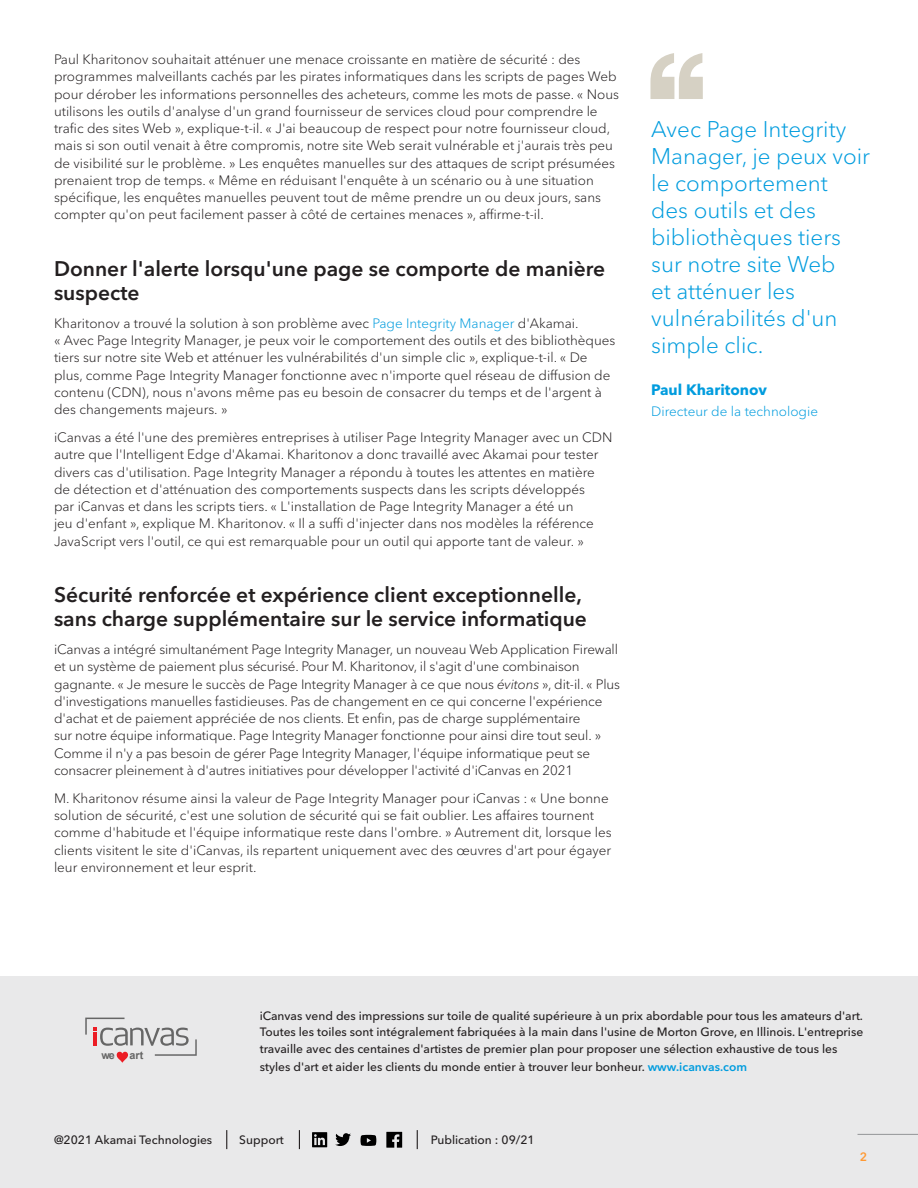
<style>
.page{position:relative;width:918px;height:1188px;background:#fff}
.page>*{position:absolute;margin:0;border:0;box-sizing:border-box;transform-origin:0 0}
.ACS_Sidebar_Quote{font:300 22.5px/27px "Avenir Next LT Pro";color:#009cde}
.ACS_Text_Subhead{font:600 21px/24px "Avenir Next LT Pro";color:#231f20}
.ACS_Sidebar_Quote_Na{font:700 15px "Avenir Next LT Pro";color:#009cde}
.ACS_Text_Main{font:300 13.5px/17.2px "Avenir Next LT Pro";color:#231f20}
.ACS_Sidebar_Quote_Ti{font:300 13.5px "Avenir Next LT Pro";color:#009cde}
.ACS_Legal_Text{font:500 12px/16.5px "Avenir Next LT Pro";color:#231f20;text-align:justify}
.t1{font:600 12px "Avenir Next LT Pro";color:#f93}
.t2{font:700 10.8px "Arial";color:#666}
.s1{color:#009cde}
.s2{font-style:italic}
.s3{font-weight:600;color:#009cde}
</style>
<div class="page">
<svg style="left:650px;top:53px;width:53px;height:46px"></svg>
<div style="left:0;top:976px;width:918px;height:212px;background:#e9e9ea"></div>
<hr style="left:858px;top:1134px;width:60px;height:1px;background:#939598">
<svg style="left:361px;top:1135px;width:15px;height:11px"></svg>
<svg style="left:335px;top:1133px;width:16px;height:13px"></svg>
<svg style="left:312px;top:1132px;width:15px;height:15px"></svg>
<svg style="left:386px;top:1132px;width:16px;height:16px"></svg>
<svg style="left:226px;top:1130px;width:1px;height:19px"></svg>
<svg style="left:299px;top:1130px;width:1px;height:19px"></svg>
<svg style="left:417px;top:1130px;width:1px;height:19px"></svg>
<svg style="left:85px;top:1018px;width:112px;height:45px"></svg>
<p class="ACS_Text_Main" style="left:54px;top:51px;width:567px">Paul Kharitonov souhaitait atténuer une menace croissante en matière de sécurité : des programmes malveillants cachés par les pirates informatiques dans les scripts de pages Web pour dérober les informations personnelles des acheteurs, comme les mots de passe. « Nous utilisons les outils d'analyse d'un grand fournisseur de services cloud pour comprendre le trafic des sites Web », explique-t-il. « J'ai beaucoup de respect pour notre fournisseur cloud, mais si son outil venait à être compromis, notre site Web serait vulnérable et j'aurais très peu de visibilité sur le problème. » Les enquêtes manuelles sur des attaques de script présumées prenaient trop de temps. « Même en réduisant l'enquête à un scénario ou à une situation spécifique, les enquêtes manuelles peuvent tout de même prendre un ou deux jours, sans compter qu'on peut facilement passer à côté de certaines menaces », affirme-t-il.</p>
<p class="ACS_Text_Subhead" style="left:54px;top:256px;width:553px">Donner l'alerte lorsqu'une page se comporte de manière suspecte</p>
<p class="ACS_Text_Main" style="left:54px;top:315px;width:563px">Kharitonov a trouvé la solution à son problème avec <span class="s1">Page Integrity Manager</span> d'Akamai.<br>« Avec Page Integrity Manager, je peux voir le comportement des outils et des bibliothèques tiers sur notre site Web et atténuer les vulnérabilités d'un simple clic », explique-t-il. « De plus, comme Page Integrity Manager fonctionne avec n'importe quel réseau de diffusion de contenu (CDN), nous n'avons même pas eu besoin de consacrer du temps et de l'argent à des changements majeurs. »</p>
<p class="ACS_Text_Main" style="left:54px;top:429px;width:560px">iCanvas a été l'une des premières entreprises à utiliser Page Integrity Manager avec un CDN autre que l'Intelligent Edge d'Akamai. Kharitonov a donc travaillé avec Akamai pour tester divers cas d'utilisation. Page Integrity Manager a répondu à toutes les attentes en matière de détection et d'atténuation des comportements suspects dans les scripts développés<br>par iCanvas et dans les scripts tiers. « L'installation de Page Integrity Manager a été un<br>jeu d'enfant », explique M. Kharitonov. « Il a suffi d'injecter dans nos modèles la référence JavaScript vers l'outil, ce qui est remarquable pour un outil qui apporte tant de valeur. »</p>
<p class="ACS_Text_Subhead" style="left:54px;top:583px;width:535px">Sécurité renforcée et expérience client exceptionnelle, sans charge supplémentaire sur le service informatique</p>
<p class="ACS_Text_Main" style="left:54px;top:641px;width:568px">iCanvas a intégré simultanément Page Integrity Manager, un nouveau Web Application Firewall et un système de paiement plus sécurisé. Pour M. Kharitonov, il s'agit d'une combinaison gagnante. « Je mesure le succès de Page Integrity Manager à ce que nous <span class="s2">évitons</span> », dit-il. « Plus d'investigations manuelles fastidieuses. Pas de changement en ce qui concerne l'expérience d'achat et de paiement appréciée de nos clients. Et enfin, pas de charge supplémentaire<br>sur notre équipe informatique. Page Integrity Manager fonctionne pour ainsi dire tout seul. » Comme il n'y a pas besoin de gérer Page Integrity Manager, l'équipe informatique peut se consacrer pleinement à d'autres initiatives pour développer l'activité d'iCanvas en 2021</p>
<p class="ACS_Text_Main" style="left:54px;top:790px;width:559px">M. Kharitonov résume ainsi la valeur de Page Integrity Manager pour iCanvas : « Une bonne solution de sécurité, c'est une solution de sécurité qui se fait oublier. Les affaires tournent comme d'habitude et l'équipe informatique reste dans l'ombre. » Autrement dit, lorsque les clients visitent le site d'iCanvas, ils repartent uniquement avec des œuvres d'art pour égayer leur environnement et leur esprit.</p>
<p class="ACS_Sidebar_Quote" style="left:651px;top:116px;width:220px">Avec Page Integrity<br>Manager, je peux voir le comportement des outils et des bibliothèques tiers sur notre site Web<br>et atténuer les vulnérabilités d'un simple clic.</p>
<p class="ACS_Sidebar_Quote_Na" style="left:651px;top:380px;width:117px">Paul Kharitonov</p>
<p class="ACS_Sidebar_Quote_Ti" style="left:651px;top:403px;width:168px">Directeur de la technologie</p>
<p class="t2" style="left:102px;top:1048px;width:15px">we</p>
<p class="t2" style="left:130px;top:1048px;width:15px">art</p>
<p class="ACS_Legal_Text" style="left:260px;top:1007px;width:605px">iCanvas vend des impressions sur toile de qualité supérieure à un prix abordable pour tous les amateurs d'art.<br>Toutes les toiles sont intégralement fabriquées à la main dans l'usine de Morton Grove, en Illinois. L'entreprise travaille avec des centaines d'artistes de premier plan pour proposer une sélection exhaustive de tous les</p>
<p class="ACS_Legal_Text" style="left:260px;top:1058px;width:489px">styles d'art et aider les clients du monde entier à trouver leur bonheur. <span class="s3">www.icanvas.com</span></p>
<p class="ACS_Legal_Text" style="left:54px;top:1131px;width:160px">@2021 Akamai Technologies</p>
<p class="ACS_Legal_Text" style="left:239px;top:1131px;width:46px">Support</p>
<p class="ACS_Legal_Text" style="left:431px;top:1131px;width:105px">Publication : 09/21</p>
<p class="t1" style="left:860px;top:1150px;width:9px">2</p>
</div>
